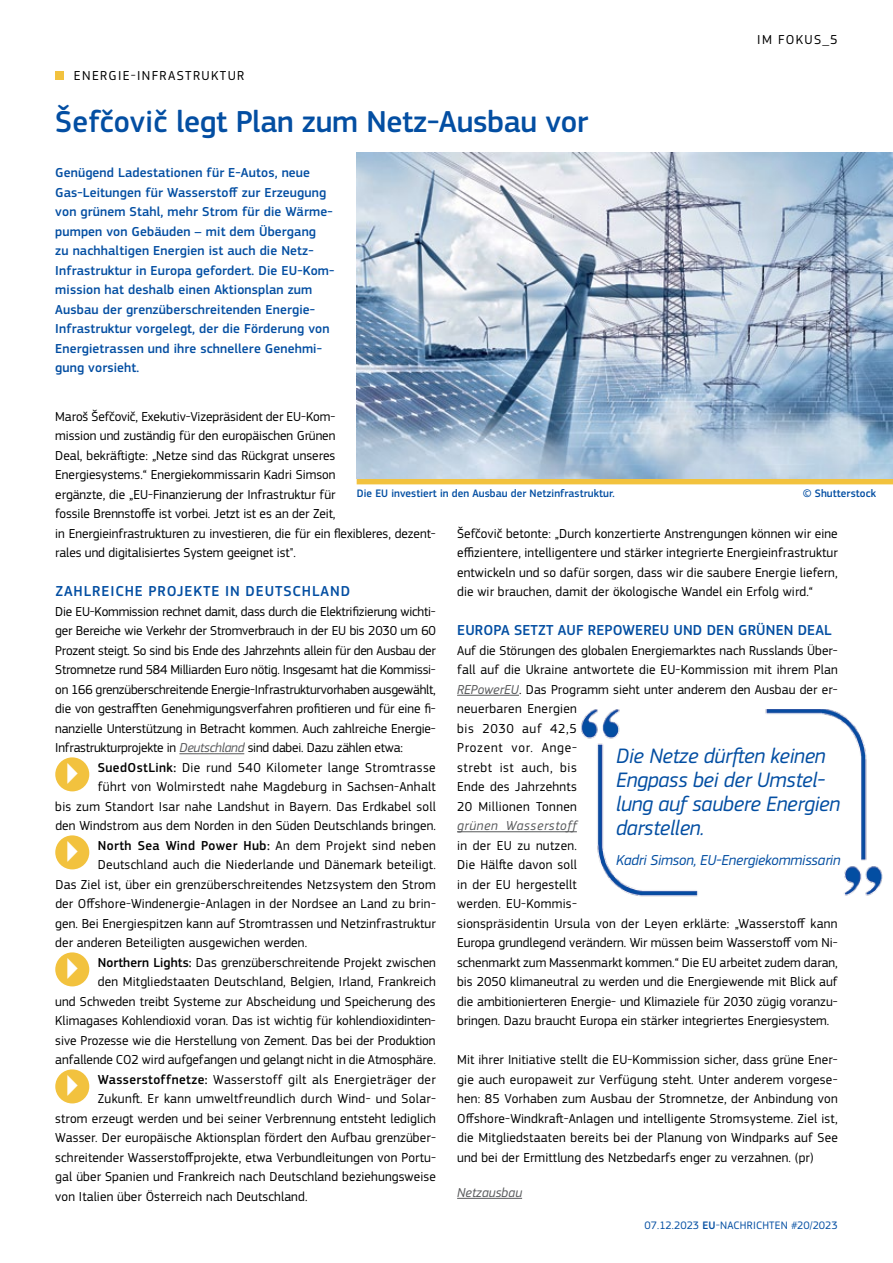
<style>
.page{position:relative;width:893px;height:1263px;background:#fff}
.page>*{position:absolute;margin:0;border:0;box-sizing:border-box;transform-origin:0 0}
.t1{font:500 31.5px "EC Square Sans Pro";letter-spacing:-.01em;color:#034ea2}
.t2{font:24px "European Pi Three";color:#fff}
.t3{font:italic 21.75px/24px "EC Square Sans Pro";letter-spacing:-.01em;color:#034ea2}
.t4{font:500 15px "EC Square Sans Pro";letter-spacing:.01em;color:#034ea2}
.t5{font:italic 15px "EC Square Sans Pro";letter-spacing:-.01em;color:#034ea2}
.t6{font:13.5px/19.5px "EC Square Sans Pro";letter-spacing:.01em;color:#000}
.t7{font:500 13.5px/19.5px "EC Square Sans Pro";letter-spacing:.01em;color:#034ea2}
.t8{font:13.5px "EC Square Sans Pro";letter-spacing:.03em;color:#000}
.t9{font:500 13.5px "EC Square Sans Pro";letter-spacing:.03em;color:#000}
.t10{font:13.5px "EC Square Sans Pro";letter-spacing:.1em;color:#000}
.t11{font:italic 13.5px "EC Square Sans Pro";letter-spacing:.045em;color:#58595b}
.t12{font:italic 13.5px "EC Square Sans Pro";letter-spacing:.005em;color:#58595b}
.t13{font:500 11.25px "EC Square Sans Pro";letter-spacing:.005em;color:#034ea2}
.t14{font:11.25px "EC Square Sans Pro";letter-spacing:.01em;color:#034ea2}
.s1{font-style:italic;color:#58595b}
.s2{font-weight:500}
.s3{font-weight:400}
</style>
<div class="page">
<img style="left:581px;top:709px;width:302px;height:188px">
<hr style="left:179px;top:753px;width:65px;height:1px;background:#58595b">
<hr style="left:457px;top:695px;width:62px;height:1px;background:#58595b">
<hr style="left:457px;top:831px;width:120px;height:1px;background:#58595b">
<hr style="left:457px;top:1198px;width:65px;height:1px;background:#58595b">
<div style="left:55px;top:71px;width:9px;height:9px;background:#f2c23e"></div>
<div style="left:357px;top:478px;width:536px;height:6px;background:#f2c23e"></div>
<div style="left:55px;top:757px;width:34px;height:34px;background:#f2c23e;border-radius:50%"></div>
<div style="left:55px;top:835px;width:34px;height:34px;background:#f2c23e;border-radius:50%"></div>
<div style="left:55px;top:952px;width:34px;height:34px;background:#f2c23e;border-radius:50%"></div>
<div style="left:55px;top:1069px;width:34px;height:34px;background:#f2c23e;border-radius:50%"></div>
<img style="left:357px;top:152px;width:536px;height:326px">
<p class="t10" style="left:74px;top:68px;width:172px">En ergie-Infrastruktur</p>
<h1 class="t1" style="left:55px;top:104px;width:535px">Šefčovič legt Plan zum Netz-Ausbau vor</h1>
<p class="t6" style="left:757px;top:30px;width:31px">im fokus</p>
<p class="t6" style="left:822px;top:30px;width:17px">_5</p>
<p class="t7" style="left:55px;top:164px;width:281px">Genügend Ladestationen für E-Autos, neue Gas-Leitungen für Wasserstoff zur Erzeugung von grünem Stahl, mehr Strom für die Wärme&shy;pumpen von Gebäuden – mit dem Übergang<br>zu nachhaltigen Energien ist auch die Netz-Infrastruktur in Europa gefordert. Die EU-Kom&shy;mission hat deshalb einen Aktionsplan zum Ausbau der grenzüberschreitenden Energie-Infrastruktur vorgelegt, der die Förderung von Energietrassen und ihre schnellere Genehmi&shy;gung vorsieht.</p>
<p class="t6" style="left:55px;top:407px;width:382px">Maroš Šefčovič, Exekutiv-Vizepräsident der EU-Kom-<br>mission und zuständig für den europäischen Grünen<br>Deal, bekräftigte: „Netze sind das Rückgrat unseres<br>Energiesystems.“ Energiekommissarin Kadri Simson<br>ergänzte, die „EU-Finanzierung der I nfrastruktur für<br>fossile Brennstoffe ist vorbei. Jetzt ist es an der Zeit,<br>in Energieinfrastrukturen zu investieren, die für ein flexibleres, dezent&shy;rales und digitalisiertes System geeignet ist".</p>
<p class="t4" style="left:55px;top:583px;width:10px">Zahl</p>
<p class="t4" style="left:92px;top:583px;width:19px">reiche</p>
<p class="t4" style="left:149px;top:583px;width:28px">Projek</p>
<p class="t4" style="left:203px;top:583px;width:91px">te in Deutschland</p>
<p class="t6" style="left:55px;top:602px;width:382px;text-align:justify">Die EU-Kommission rechnet damit, dass durch die Elektrifizierung wichti&shy;ger Bereiche wie Verkehr der Stromverbrauch in der EU bis 2030 um 60<br>Prozent steigt. So sind bis Ende des Jahrzehnts allein für den Ausbau der Stromnetze rund 584 Milliarden Euro nötig. I nsgesamt hat die Kommissi&shy;on 166 grenzüberschreitende Energie-I nfrastrukturvorhaben ausgewählt, die von gestrafften Genehmigungsverfahren profitieren und für eine fi&shy;nanzielle Unterstützung in Betracht kommen. Auch zahlreiche Energie-I nfrastrukturprojekte in <span class="s1">Deutschland</span> sind dabei. Dazu zählen etwa:</p>
<p class="t8" style="left:98px;top:759px;width:339px"><span class="s2">SuedOstLink:</span> Die rund 540 Kilometer lange Stromtrasse</p>
<p class="t6" style="left:98px;top:777px;width:340px">führt von Wolmirstedt nahe Magdeburg in Sachsen-Anhalt</p>
<p class="t6" style="left:55px;top:797px;width:382px">bis zum Standort I sar nahe Landshut in Bayern. Das Erdkabel soll</p>
<p class="t6" style="left:55px;top:816px;width:382px">den Windstrom aus dem Norden in den Süden Deutschlands bringen.</p>
<p class="t9" style="left:98px;top:837px;width:340px">North Sea Wind Power Hub: <span class="s3">An dem Projekt sind neben</span></p>
<p class="t6" style="left:98px;top:855px;width:340px">Deutschland auch die Niederlande und Dänemark beteiligt.</p>
<p class="t6" style="left:55px;top:875px;width:382px">Das Ziel ist, über ein grenzüberschreitendes Netzsystem den Strom</p>
<p class="t6" style="left:55px;top:894px;width:382px">der Offshore-Windenergie-Anlagen in der Nordsee an Land zu brin-</p>
<p class="t6" style="left:55px;top:914px;width:382px">gen. Bei Energiespitzen kann auf Stromtrassen und Netzinfrastruktur</p>
<p class="t6" style="left:55px;top:933px;width:253px">der anderen Beteiligten ausgewichen werden.</p>
<p class="t6" style="left:98px;top:953px;width:340px"><span class="s2">Northern Lights:</span> Das grenzüberschreitende Projekt zwischen</p>
<p class="t6" style="left:98px;top:972px;width:340px">den Mitgliedstaaten Deutschland, Belgien, I rland, Frankreich</p>
<p class="t6" style="left:55px;top:992px;width:382px">und Schweden treibt Systeme zur Abscheidung und Speicherung des</p>
<p class="t6" style="left:55px;top:1011px;width:382px">Klimagases Kohlendioxid voran. Das ist wichtig für kohlendioxidinten-</p>
<p class="t6" style="left:55px;top:1031px;width:382px">sive Prozesse wie die Herstellung von Zement. Das bei der Produktion</p>
<p class="t6" style="left:55px;top:1050px;width:382px">anfallende CO2 wird aufgefangen und gelangt nicht in die Atmosphäre.</p>
<p class="t8" style="left:98px;top:1071px;width:339px"><span class="s2">Wasserstoffnetze:</span> Wasserstoff gilt als Energieträger der</p>
<p class="t6" style="left:98px;top:1089px;width:340px">Zukunft. Er kann umweltfreundlich durch Wind- und Solar-</p>
<p class="t6" style="left:55px;top:1109px;width:382px">strom erzeugt werden und bei seiner Verbrennung entsteht lediglich</p>
<p class="t6" style="left:55px;top:1128px;width:382px">Wasser. Der europäische Aktionsplan fördert den Aufbau grenzüber-</p>
<p class="t6" style="left:55px;top:1148px;width:382px">schreitender Wasserstoffprojekte, etwa Verbundleitungen von Portu-</p>
<p class="t6" style="left:55px;top:1167px;width:382px">gal über Spanien und Frankreich nach Deutschland beziehungsweise</p>
<p class="t6" style="left:55px;top:1187px;width:254px">von Italien über Österreich nach Deutschland.</p>
<p class="t13" style="left:357px;top:487px;width:260px">Die EU investiert in den Ausbau der Netzinfrastruktur.</p>
<p class="t13" style="left:803px;top:487px;width:75px">© Shutterstock</p>
<p class="t6" style="left:457px;top:524px;width:382px;text-align:justify">Šefčovič betonte: „Durch konzertierte Anstrengungen können wir eine effizientere, intelligentere und stärker integrierte Energieinfrastruktur entwickeln und so dafür sorgen, dass wir die saubere Energie liefern, die wir brauchen, damit der ökologische Wandel ein Erfolg wird.“</p>
<p class="t4" style="left:457px;top:622px;width:36px">Europa</p>
<p class="t4" style="left:514px;top:622px;width:110px">setzt au f REPowe</p>
<p class="t4" style="left:643px;top:622px;width:41px">rEU und</p>
<p class="t4" style="left:707px;top:622px;width:10px">den</p>
<p class="t4" style="left:738px;top:622px;width:28px">Grünen</p>
<p class="t4" style="left:798px;top:622px;width:19px">Deal</p>
<p class="t6" style="left:457px;top:641px;width:382px">Auf die Störungen des globalen Energiemarktes nach Russlands Über&shy;fall auf die Ukraine antwortete die EU-Kommission mit ihrem Plan <span class="s1">REPowerEU</span>. Das Programm sieht unter anderem den Ausbau der er&shy;neuerbaren Energien<br>bis 2030 auf 42,5<br>Prozent vor. Ange-<br>strebt ist auch, bis<br>Ende des Jahrzehnts<br>20 Millionen Tonnen</p>
<p class="t11" style="left:457px;top:818px;width:121px">grünen Wasserstoff</p>
<p class="t6" style="left:457px;top:836px;width:382px">in der EU zu nutzen.<br>Die Hälfte davon soll<br>in der EU hergestellt<br>werden. EU-Kommis-<br>sionspräsidentin Ursula von der Leyen erklärte: „Wasserstoff kann Europa grundlegend verändern. Wir müssen beim Wasserstoff vom Ni&shy;schenmarkt zum Massenmarkt kommen.“ Die EU arbeitet zudem daran, bis 2050 klimaneutral zu werden und die Energiewende mit Blick auf die ambitionierteren Energie- und Klimaziele für 2030 zügig voranzu&shy;bringen. Dazu braucht Europa ein stärker integriertes Energiesystem.</p>
<p class="t6" style="left:457px;top:1050px;width:382px;text-align:justify">Mit ihrer I nitiative stellt die EU-Kommission sicher, dass grüne Ener&shy;gie auch europaweit zur Verfügung steht. Unter anderem vorgese&shy;hen: 85 Vorhaben zum Ausbau der Stromnetze, der Anbindung von Offshore-Windkraft-Anlagen und intelligente Stromsysteme. Ziel ist, die Mitgliedstaaten bereits bei der Planung von Windparks auf See und bei der Ermittlung des Netzbedarfs enger zu verzahnen. (pr)</p>
<p class="t12" style="left:457px;top:1184px;width:66px">Netzausbau</p>
<h3 class="t3" style="left:616px;top:744px;width:225px">Die Netze dürften keinen<br>Engpass bei der Umstel&shy;lung auf saubere Energien darstellen.</h3>
<p class="t5" style="left:616px;top:851px;width:226px">Kadri Simson, EU-Energiekommissarin</p>
<h2 class="t2" style="left:66px;top:758px;width:13px">A</h2>
<h2 class="t2" style="left:66px;top:836px;width:13px">A</h2>
<h2 class="t2" style="left:66px;top:953px;width:13px">A</h2>
<h2 class="t2" style="left:66px;top:1070px;width:13px">A</h2>
<p class="t14" style="left:644px;top:1219px;width:195px">07.12.2023 <span class="s2">EU</span>-Nachrichten #20/2023</p>
</div>
